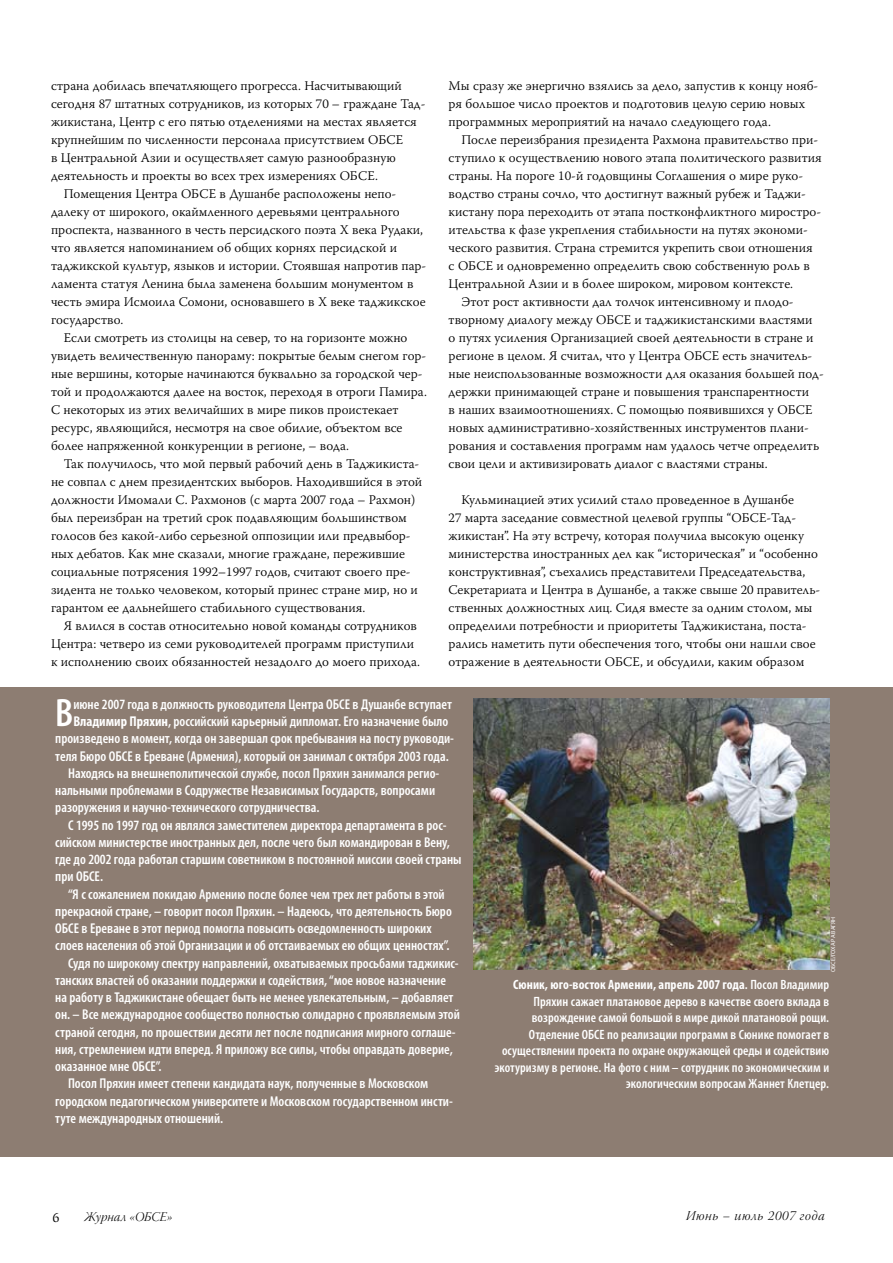
<style>
.page{position:relative;width:893px;height:1263px;background:#fff}
.page>*{position:absolute;margin:0;border:0;box-sizing:border-box;transform-origin:0 0}
.t1{font:600 condensed 39.9px "Myriad Pro";color:#fff}
.t2{font:600 condensed 14.25px "Myriad Pro";color:#fff}
.t3{font:600 condensed 13.5px/16.5px "Myriad Pro";letter-spacing:.005em;color:#fff;text-align:right}
.t4{font:13.5px "Warnock Pro Light It Disp";letter-spacing:.05em;color:#000}
.t5{font:300 13.2px/18px "Warnock Pro";color:#000}
.t6{font:13.2px "Warnock Pro Light It Disp";letter-spacing:.01em;color:#000}
.t7{font:6px "Myriad Pro";letter-spacing:.015em;color:#fff}
.s1{font-weight:700}
</style>
<div class="page">
<div style="left:0;top:687px;width:893px;height:470px;background:#8d7d72"></div>
<img style="left:473px;top:698px;width:356px;height:272px">
<p class="t5" style="left:51px;top:76px;width:352px">страна добилась впечатляющего прогресса. Насчитывающий</p>
<p class="t5" style="left:51px;top:94px;width:376px">сегодня 87 штатных сотрудников, из которых 70 – граждане Тад‑</p>
<p class="t5" style="left:51px;top:112px;width:367px">жикистана, Центр с его пятью отделениями на местах является</p>
<p class="t5" style="left:51px;top:130px;width:354px">крупнейшим по численности персонала присутствием ОБСЕ</p>
<p class="t5" style="left:51px;top:148px;width:346px">в Центральной Азии и осуществляет самую разнообразную</p>
<p class="t5" style="left:51px;top:166px;width:328px">деятельность и проекты во всех трех измерениях ОБСЕ.</p>
<p class="t5" style="left:64px;top:184px;width:334px">Помещения Центра ОБСЕ в Душанбе расположены непо‑</p>
<p class="t5" style="left:51px;top:202px;width:350px">далеку от широкого, окаймленного деревьями центрального</p>
<p class="t5" style="left:51px;top:220px;width:374px">проспекта, названного в честь персидского поэта X века Рудаки,</p>
<p class="t5" style="left:51px;top:238px;width:348px">что является напоминанием об общих корнях персидской и</p>
<p class="t5" style="left:51px;top:256px;width:377px">таджикской культур, языков и истории. Стоявшая напротив пар‑</p>
<p class="t5" style="left:51px;top:274px;width:364px">ламента статуя Ленина была заменена большим монументом в</p>
<p class="t5" style="left:51px;top:292px;width:376px">честь эмира Исмоила Сомони, основавшего в X веке таджикское</p>
<p class="t5" style="left:51px;top:310px;width:74px">государство.</p>
<p class="t5" style="left:64px;top:328px;width:345px">Если смотреть из столицы на север, то на горизонте можно</p>
<p class="t5" style="left:51px;top:346px;width:377px">увидеть величественную панораму: покрытые белым снегом гор‑</p>
<p class="t5" style="left:51px;top:364px;width:373px">ные вершины, которые начинаются буквально за городской чер‑</p>
<p class="t5" style="left:51px;top:382px;width:377px">той и продолжаются далее на восток, переходя в отроги Памира.</p>
<p class="t5" style="left:51px;top:400px;width:349px">С некоторых из этих величайших в мире пиков проистекает</p>
<p class="t5" style="left:51px;top:418px;width:353px">ресурс, являющийся, несмотря на свое обилие, объектом все</p>
<p class="t5" style="left:51px;top:436px;width:300px">более напряженной конкуренции в регионе, – вода.</p>
<p class="t5" style="left:64px;top:454px;width:357px">Так получилось, что мой первый рабочий день в Таджикиста‑</p>
<p class="t5" style="left:51px;top:472px;width:373px">не совпал с днем президентских выборов. Находившийся в этой</p>
<p class="t5" style="left:51px;top:490px;width:366px">должности Имомали С. Рахмонов (с марта 2007 года – Рахмон)</p>
<p class="t5" style="left:51px;top:508px;width:357px">был переизбран на третий срок подавляющим большинством</p>
<p class="t5" style="left:51px;top:526px;width:361px">голосов без какой‑либо серьезной оппозиции или предвыбор‑</p>
<p class="t5" style="left:51px;top:544px;width:356px">ных дебатов. Как мне сказали, многие граждане, пережившие</p>
<p class="t5" style="left:51px;top:562px;width:361px">социальные потрясения 1992–1997 годов, считают своего пре‑</p>
<p class="t5" style="left:51px;top:580px;width:368px">зидента не только человеком, который принес стране мир, но и</p>
<p class="t5" style="left:51px;top:598px;width:316px">гарантом ее дальнейшего стабильного существования.</p>
<p class="t5" style="left:64px;top:616px;width:355px">Я влился в состав относительно новой команды сотрудников</p>
<p class="t5" style="left:51px;top:634px;width:365px">Центра: четверо из семи руководителей программ приступили</p>
<p class="t5" style="left:51px;top:652px;width:371px">к исполнению своих обязанностей незадолго до моего прихода.</p>
<p class="t5" style="left:449px;top:76px;width:371px">Мы сразу же энергично взялись за дело, запустив к концу нояб‑ ря большое число проектов и подготовив целую серию новых программных мероприятий на начало следующего года.</p>
<p class="t5" style="left:461px;top:130px;width:358px">После переизбрания президента Рахмона правительство при‑</p>
<p class="t5" style="left:449px;top:148px;width:375px">ступило к осуществлению нового этапа политического развития</p>
<p class="t5" style="left:449px;top:166px;width:356px">страны. На пороге 10‑й годовщины Соглашения о мире руко‑</p>
<p class="t5" style="left:449px;top:184px;width:359px">водство страны сочло, что достигнут важный рубеж и Таджи‑</p>
<p class="t5" style="left:449px;top:202px;width:374px">кистану пора переходить от этапа постконфликтного миростро‑</p>
<p class="t5" style="left:449px;top:220px;width:361px">ительства к фазе укрепления стабильности на путях экономи‑</p>
<p class="t5" style="left:449px;top:238px;width:365px">ческого развития. Страна стремится укрепить свои отношения</p>
<p class="t5" style="left:449px;top:256px;width:363px">с ОБСЕ и одновременно определить свою собственную роль в</p>
<p class="t5" style="left:449px;top:274px;width:346px">Центральной Азии и в более широком, мировом контексте.</p>
<p class="t5" style="left:461px;top:292px;width:334px">Этот рост активности дал толчок интенсивному и плодо‑</p>
<p class="t5" style="left:449px;top:310px;width:365px">творному диалогу между ОБСЕ и таджикистанскими властями</p>
<p class="t5" style="left:449px;top:328px;width:366px">о путях усиления Организацией своей деятельности в стране и</p>
<p class="t5" style="left:449px;top:346px;width:365px">регионе в целом. Я считал, что у Центра ОБСЕ есть значитель‑</p>
<p class="t5" style="left:449px;top:364px;width:377px">ные неиспользованные возможности для оказания большей под‑</p>
<p class="t5" style="left:449px;top:382px;width:362px">держки принимающей стране и повышения транспарентности</p>
<p class="t5" style="left:449px;top:400px;width:365px">в наших взаимоотношениях. С помощью появившихся у ОБСЕ</p>
<p class="t5" style="left:449px;top:418px;width:362px">новых административно-хозяйственных инструментов плани‑</p>
<p class="t5" style="left:449px;top:436px;width:372px">рования и составления программ нам удалось четче определить</p>
<p class="t5" style="left:449px;top:454px;width:320px">свои цели и активизировать диалог с властями страны.</p>
<p class="t5" style="left:449px;top:490px;width:373px;text-indent:13px">Кульминацией этих усилий стало проведенное в Душанбе<br>27 марта заседание совместной целевой группы “ОБСЕ-Тад‑ жикистан”. На эту встречу, которая получила высокую оценку министерства иностранных дел как “историческая” и “особенно конструктивная”, съехались представители Председательства, Секретариата и Центра в Душанбе, а также свыше 20 правитель‑ ственных должностных лиц. Сидя вместе за одним столом, мы определили потребности и приоритеты Таджикистана, поста‑ рались наметить пути обеспечения того, чтобы они нашли свое отражение в деятельности ОБСЕ, и обсудили, каким образом</p>
<h1 class="t1" style="left:55px;top:688px;width:20px">В</h1>
<p class="t2" style="left:73px;top:695px;width:380px">июне 2007 года в должность руководителя Центра ОБСЕ в Душанбе вступает</p>
<p class="t2" style="left:73px;top:713px;width:376px"><span class="s1">Владимир Пряхин</span>, российский карьерный дипломат. Его назначение было</p>
<p class="t2" style="left:55px;top:730px;width:400px">произведено в момент, когда он завершал срок пребывания на посту руководи-</p>
<p class="t2" style="left:55px;top:747px;width:395px">теля Бюро ОБСЕ в Ереване (Армения), который он занимал c октября 2003 года.</p>
<p class="t2" style="left:68px;top:764px;width:373px">Находясь на внешнеполитической службе, посол Пряхин занимался регио-</p>
<p class="t2" style="left:55px;top:782px;width:381px">нальными проблемами в Содружестве Независимых Государств, вопросами</p>
<p class="t2" style="left:55px;top:799px;width:266px">разоружения и научно-технического сотрудничества.</p>
<p class="t2" style="left:68px;top:816px;width:380px">С 1995 по 1997 год он являлся заместителем директора департамента в рос-</p>
<p class="t2" style="left:55px;top:833px;width:396px">сийском министерстве иностранных дел, после чего был командирован в Вену,</p>
<p class="t2" style="left:55px;top:851px;width:408px">где до 2002 года работал старшим советником в постоянной миссии своей страны</p>
<p class="t2" style="left:55px;top:868px;width:49px">при ОБСЕ.</p>
<p class="t2" style="left:68px;top:885px;width:378px">“Я с сожалением покидаю Армению после более чем трех лет работы в этой</p>
<p class="t2" style="left:55px;top:902px;width:398px">прекрасной стране, – говорит посол Пряхин. – Надеюсь, что деятельность Бюро</p>
<p class="t2" style="left:55px;top:920px;width:378px">ОБСЕ в Ереване в этот период помогла повысить осведомленность широких</p>
<p class="t2" style="left:55px;top:937px;width:396px">слоев населения об этой Организации и об отстаиваемых ею общих ценностях”.</p>
<p class="t2" style="left:68px;top:954px;width:392px">Судя по широкому спектру направлений, охватываемых просьбами таджикис-</p>
<p class="t2" style="left:55px;top:971px;width:392px">танских властей об оказании поддержки и содействия, “мое новое назначение</p>
<p class="t2" style="left:55px;top:989px;width:400px">на работу в Таджикистане обещает быть не менее увлекательным, – добавляет</p>
<p class="t2" style="left:55px;top:1006px;width:406px">он. – Все международное сообщество полностью солидарно с проявляемым этой</p>
<p class="t2" style="left:55px;top:1023px;width:402px">страной сегодня, по прошествии десяти лет после подписания мирного соглаше-</p>
<p class="t2" style="left:55px;top:1040px;width:399px">ния, стремлением идти вперед. Я приложу все силы, чтобы оправдать доверие,</p>
<p class="t2" style="left:55px;top:1058px;width:108px">оказанное мне ОБСЕ”.</p>
<p class="t2" style="left:68px;top:1075px;width:362px">Посол Пряхин имеет степени кандидата наук, полученные в Московском</p>
<p class="t2" style="left:55px;top:1092px;width:399px">городском педагогическом университете и Московском государственном инсти-</p>
<p class="t2" style="left:55px;top:1109px;width:169px">туте международных отношений.</p>
<p class="t7" style="left:829px;top:972px;width:56px;rotate:-90deg">ОБСЕ/ГОХАР АВАГЯН</p>
<p class="t3" style="left:495px;top:976px;width:336px"><span class="s1">Сюник, юго-восток Армении, апрель 2007 года</span>. Посол Владимир Пряхин сажает платановое дерево в качестве своего вклада в возрождение самой большой в мире дикой платановой рощи.<br>Отделение ОБСЕ по реализации программ в Сюнике помогает в осуществлении проекта по охране окружающей среды и содействию экотуризму в регионе. На фото с ним – сотрудник по экономическим и экологическим вопросам Жаннет Клетцер.</p>
<p class="t6" style="left:85px;top:1210px;width:90px">Журнал «ОБСЕ»</p>
<p class="t4" style="left:686px;top:1208px;width:140px">Июнь – июль 2007 года</p>
</div>
